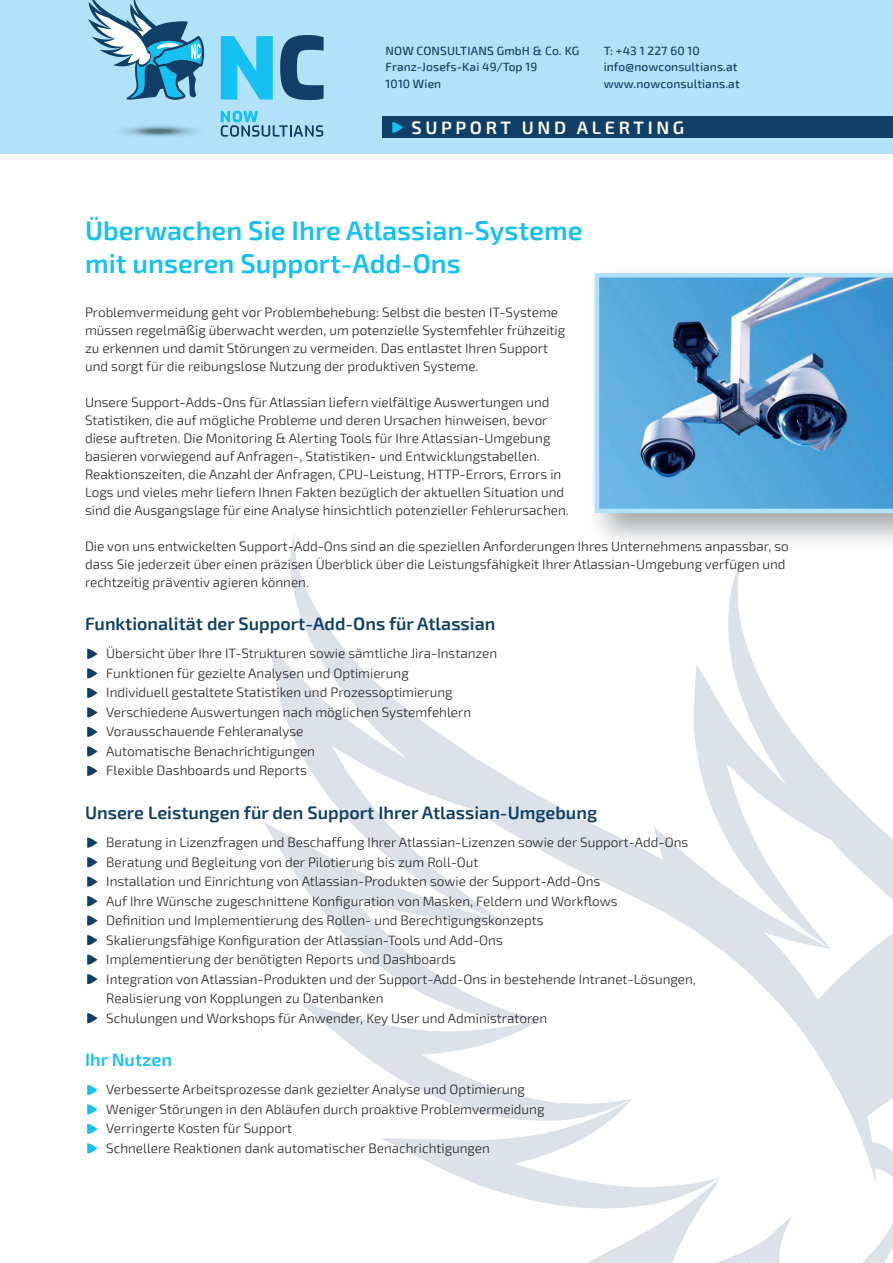
<style>
.page{position:relative;width:893px;height:1263px;background:#fff}
.page>*{position:absolute;margin:0;border:0;box-sizing:border-box;transform-origin:0 0}
.t1{font:600 27px/33px "Exo 2";color:#15c0f2}
.t2{font:600 18px "Exo 2";color:#103f68}
.t3{font:600 18px "Exo 2";letter-spacing:.2em;color:#fff}
.t4{font:600 18px "Exo 2";color:#15c0f2}
.t5{font:300 13.5px/19.5px "Exo 2";color:#231f20}
.t6{font:500 12px/16.5px "Exo 2";letter-spacing:.01em;color:#103f68}
</style>
<div class="page">
<svg style="left:270px;top:534px;width:623px;height:729px"></svg>
<div style="left:0;top:0;width:893px;height:153px;background:#b1e2f9"></div>
<svg style="left:221px;top:111px;width:102px;height:26px"></svg>
<svg style="left:280px;top:35px;width:44px;height:65px"></svg>
<svg style="left:221px;top:36px;width:52px;height:64px"></svg>
<svg style="left:88px;top:0;width:116px;height:100px"></svg>
<div style="left:383px;top:117px;width:510px;height:21px;background:#103f68"></div>
<svg style="left:392px;top:122px;width:11px;height:11px"></svg>
<img style="left:586px;top:273px;width:307px;height:279px">
<svg style="left:595px;top:273px;width:298px;height:240px;background:#5c9dcb"></svg>
<svg style="left:87px;top:648px;width:11px;height:11px"></svg>
<svg style="left:87px;top:668px;width:11px;height:11px"></svg>
<svg style="left:87px;top:687px;width:11px;height:11px"></svg>
<svg style="left:87px;top:707px;width:11px;height:11px"></svg>
<svg style="left:87px;top:726px;width:11px;height:11px"></svg>
<svg style="left:87px;top:746px;width:11px;height:11px"></svg>
<svg style="left:87px;top:765px;width:11px;height:11px"></svg>
<svg style="left:87px;top:837px;width:11px;height:11px"></svg>
<svg style="left:87px;top:857px;width:11px;height:11px"></svg>
<svg style="left:87px;top:876px;width:11px;height:11px"></svg>
<svg style="left:87px;top:896px;width:11px;height:11px"></svg>
<svg style="left:87px;top:915px;width:11px;height:11px"></svg>
<svg style="left:87px;top:935px;width:11px;height:11px"></svg>
<svg style="left:87px;top:954px;width:11px;height:11px"></svg>
<svg style="left:87px;top:974px;width:11px;height:11px"></svg>
<svg style="left:87px;top:1013px;width:11px;height:11px"></svg>
<svg style="left:87px;top:1084px;width:11px;height:11px"></svg>
<svg style="left:87px;top:1104px;width:11px;height:11px"></svg>
<svg style="left:87px;top:1123px;width:11px;height:11px"></svg>
<svg style="left:87px;top:1143px;width:11px;height:11px"></svg>
<p class="t6" style="left:386px;top:42px;width:195px">NOW CONSULTIANS GmbH &amp; Co. KG<br>Franz-Josefs-Kai 49/Top 19<br>1010 Wien</p>
<p class="t6" style="left:604px;top:42px;width:137px">T: +43 1 227 60 10 info@nowconsultians.at www.nowconsultians.at</p>
<h2 class="t3" style="left:411px;top:117px;width:274px">SUPPORT UND ALERTING</h2>
<h1 class="t1" style="left:85px;top:215px;width:499px">Überwachen Sie Ihre Atlassian-Systeme mit unseren Support-Add-Ons</h1>
<p class="t5" style="left:85px;top:303px;width:482px;line-height:18px">Problemvermeidung geht vor Problembehebung: Selbst die besten IT-Systeme müssen regelmäßig überwacht werden, um potenzielle Systemfehler frühzeitig zu erkennen und damit Störungen zu vermeiden. Das entlastet Ihren Support und sorgt für die reibungslose Nutzung der produktiven Systeme.</p>
<p class="t5" style="left:85px;top:393px;width:485px;line-height:18px">Unsere Support-Adds-Ons für Atlassian liefern vielfältige Auswertungen und Statistiken, die auf mögliche Probleme und deren Ursachen hinweisen, bevor diese auftreten. Die Monitoring &amp; Alerting Tools für Ihre Atlassian-Umgebung basieren vorwiegend auf Anfragen-, Statistiken- und Entwicklungstabellen.<br>Reaktionszeiten, die Anzahl der Anfragen, CPU-Leistung, HTTP-Errors, Errors in Logs und vieles mehr liefern Ihnen Fakten bezüglich der aktuellen Situation und sind die Ausgangslage für eine Analyse hinsichtlich potenzieller Fehlerursachen.</p>
<p class="t5" style="left:85px;top:537px;width:705px;line-height:18px">Die von uns entwickelten Support-Add-Ons sind an die speziellen Anforderungen Ihres Unternehmens anpassbar, so dass Sie jederzeit über einen präzisen Überblick über die Leistungsfähigkeit Ihrer Atlassian-Umgebung verfügen und rechtzeitig präventiv agieren können.</p>
<h2 class="t2" style="left:85px;top:613px;width:412px">Funktionalität der Support-Add-Ons für Atlassian</h2>
<p class="t5" style="left:106px;top:644px;width:392px">Übersicht über Ihre IT-Strukturen sowie sämtliche Jira-Instanzen Funktionen für gezielte Analysen und Optimierung<br>Individuell gestaltete Statistiken und Prozessoptimierung Verschiedene Auswertungen nach möglichen Systemfehlern Vorausschauende Fehleranalyse<br>Automatische Benachrichtigungen<br>Flexible Dashboards und Reports</p>
<h2 class="t2" style="left:85px;top:802px;width:514px">Unsere Leistungen für den Support Ihrer Atlassian-Umgebung</h2>
<p class="t5" style="left:106px;top:833px;width:591px">Beratung in Lizenzfragen und Beschaffung Ihrer Atlassian-Lizenzen sowie der Support-Add-Ons Beratung und Begleitung von der Pilotierung bis zum Roll-Out<br>Installation und Einrichtung von Atlassian-Produkten sowie der Support-Add-Ons<br>Auf Ihre Wünsche zugeschnittene Konfiguration von Masken, Feldern und Workflows<br>Definition und Implementierung des Rollen- und Berechtigungskonzepts<br>Skalierungsfähige Konfiguration der Atlassian-Tools und Add-Ons<br>Implementierung der benötigten Reports und Dashboards<br>Integration von Atlassian-Produkten und der Support-Add-Ons in bestehende Intranet-Lösungen, Realisierung von Kopplungen zu Datenbanken<br>Schulungen und Workshops für Anwender, Key User und Administratoren</p>
<h2 class="t4" style="left:85px;top:1049px;width:88px">Ihr Nutzen</h2>
<p class="t5" style="left:106px;top:1080px;width:440px">Verbesserte Arbeitsprozesse dank gezielter Analyse und Optimierung Weniger Störungen in den Abläufen durch proaktive Problemvermeidung Verringerte Kosten für Support<br>Schnellere Reaktionen dank automatischer Benachrichtigungen</p>
</div>
